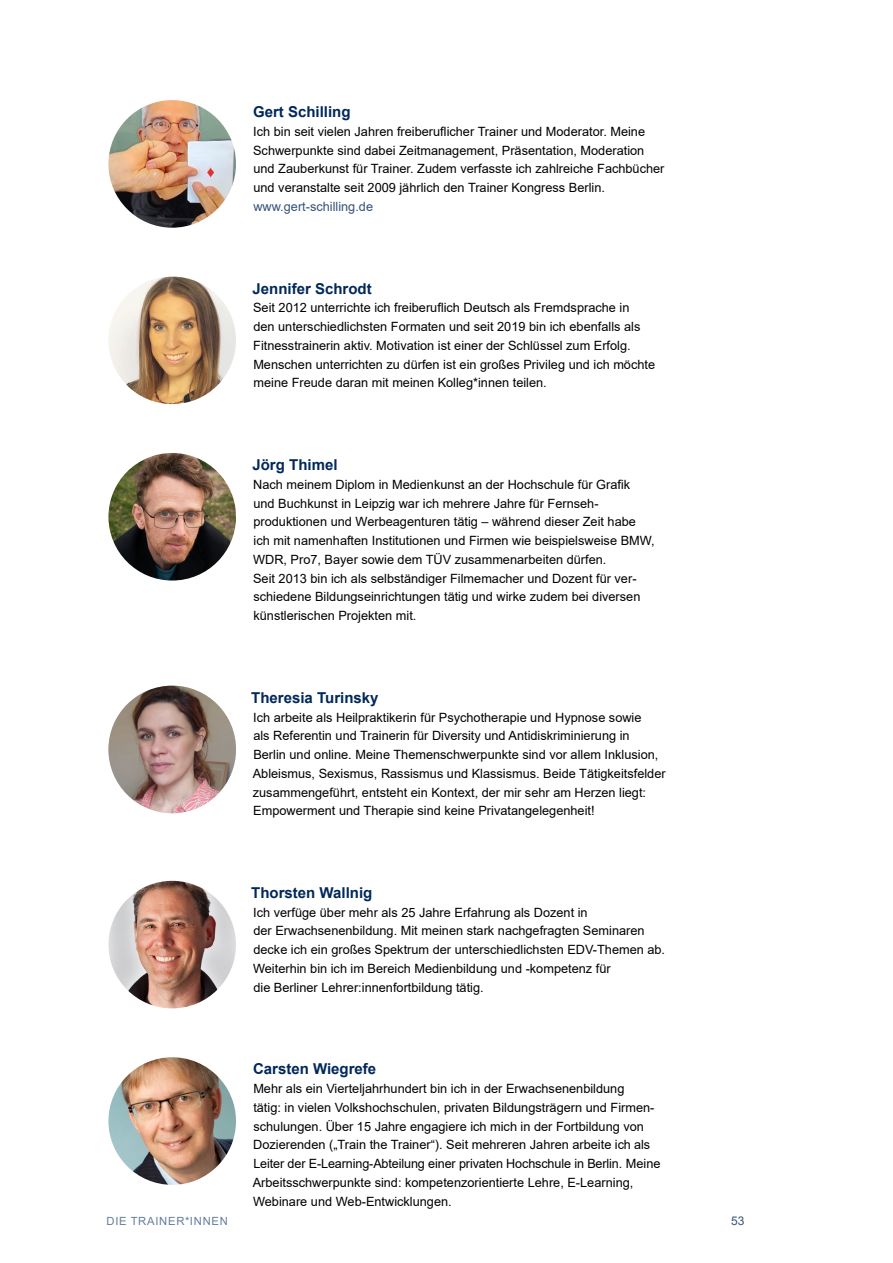
<style>
.page{position:relative;width:893px;height:1263px;background:#fff}
.page>*{position:absolute;margin:0;border:0;box-sizing:border-box;transform-origin:0 0}
.H2_Trainer{font:700 15px "Arial";color:#00285a}
.P_Text_Trainer{font:12.75px/18.8px "Arial";color:#000}
.t1{font:12px "Arial";color:#33537b}
.t2{font:11.25px "Arial";color:#667e9c}
.s1{color:#33537b}
</style>
<div class="page">
<img style="left:108px;top:100px;width:128px;height:128px;border-radius:64px">
<img style="left:108px;top:277px;width:128px;height:127px;border-radius:64px">
<img style="left:108px;top:453px;width:128px;height:127px;border-radius:64px">
<img style="left:108px;top:686px;width:128px;height:127px;border-radius:64px">
<img style="left:108px;top:881px;width:128px;height:127px;border-radius:64px">
<img style="left:108px;top:1057px;width:128px;height:128px;border-radius:64px">
<h2 class="H2_Trainer" style="left:253px;top:101px;width:99px">Gert Schilling</h2>
<p class="P_Text_Trainer" style="left:253px;top:122px;width:413px">Ich bin seit vielen Jahren freiberuflicher Trainer und Moderator. Meine Schwerpunkte sind dabei Zeitmanagement, Präsentation, Moderation und Zauberkunst für Trainer. Zudem verfasste ich zahlreiche Fachbücher und veranstalte seit 2009 jährlich den Trainer Kongress Berlin. <span class="s1">www.gert-schilling.de</span></p>
<h2 class="H2_Trainer" style="left:252px;top:278px;width:121px">Jennifer Schrodt</h2>
<p class="P_Text_Trainer" style="left:253px;top:298px;width:403px">Seit 2012 unterrichte ich freiberuflich Deutsch als Fremdsprache in<br>den unterschiedlichsten Formaten und seit 2019 bin ich ebenfalls als Fitnesstrainerin aktiv. Motivation ist einer der Schlüssel zum Erfolg.<br>Menschen unterrichten zu dürfen ist ein großes Privileg und ich möchte meine Freude daran mit meinen Kolleg*innen teilen.</p>
<h2 class="H2_Trainer" style="left:252px;top:454px;width:87px">Jörg Thimel</h2>
<p class="P_Text_Trainer" style="left:253px;top:475px;width:403px">Nach meinem Diplom in Medienkunst an der Hochschule für Grafik<br>und Buchkunst in Leipzig war ich mehrere Jahre für Fernseh&shy;produktionen und Werbeagenturen tätig – während dieser Zeit habe ich mit namenhaften Institutionen und Firmen wie beispielsweise BMW, WDR, Pro7, Bayer sowie dem TÜV zusammenarbeiten dürfen.<br>Seit 2013 bin ich als selbständiger Filmemacher und Dozent für ver&shy;schiedene Bildungseinrichtungen tätig und wirke zudem bei diversen künstlerischen Projekten mit.</p>
<h2 class="H2_Trainer" style="left:251px;top:687px;width:129px">Theresia Turinsky</h2>
<p class="P_Text_Trainer" style="left:253px;top:707px;width:414px">Ich arbeite als Heilpraktikerin für Psychotherapie und Hypnose sowie<br>als Referentin und Trainerin für Diversity und Antidiskriminierung in<br>Berlin und online. Meine Themenschwerpunkte sind vor allem Inklusion, Ableismus, Sexismus, Rassismus und Klassismus. Beide Tätigkeitsfelder zusammengeführt, entsteht ein Kontext, der mir sehr am Herzen liegt:<br>Empowerment und Therapie sind keine Privatangelegenheit!</p>
<h2 class="H2_Trainer" style="left:251px;top:882px;width:123px">Thorsten Wallnig</h2>
<p class="P_Text_Trainer" style="left:253px;top:903px;width:414px">Ich verfüge über mehr als 25 Jahre Erfahrung als Dozent in<br>der Erwachsenenbildung. Mit meinen stark nachgefragten Seminaren decke ich ein großes Spektrum der unterschiedlichsten EDV-Themen ab.<br>Weiterhin bin ich im Bereich Medienbildung und -kompetenz für<br>die Berliner Lehrer:innenfortbildung tätig.</p>
<h2 class="H2_Trainer" style="left:253px;top:1058px;width:125px">Carsten Wiegrefe</h2>
<p class="P_Text_Trainer" style="left:253px;top:1079px;width:409px">Mehr als ein Vierteljahrhundert bin ich in der Erwachsenenbildung<br>tätig: in vielen Volkshochschulen, privaten Bildungsträgern und Firmen&shy;schulungen. Über 15 Jahre engagiere ich mich in der Fortbildung von Dozierenden („Train the Trainer“). Seit mehreren Jahren arbeite ich als Leiter der E-Learning-Abteilung einer privaten Hochschule in Berlin. Meine Arbeitsschwerpunkte sind: kompetenzorientierte Lehre, E-Learning, Webinare und Web-Entwicklungen.</p>
<p class="t2" style="left:106px;top:1213px;width:41px">Die Trainer</p>
<p class="t2" style="left:185px;top:1213px;width:13px">*innen</p>
<p class="t1" style="left:731px;top:1212px;width:15px">53</p>
</div>
